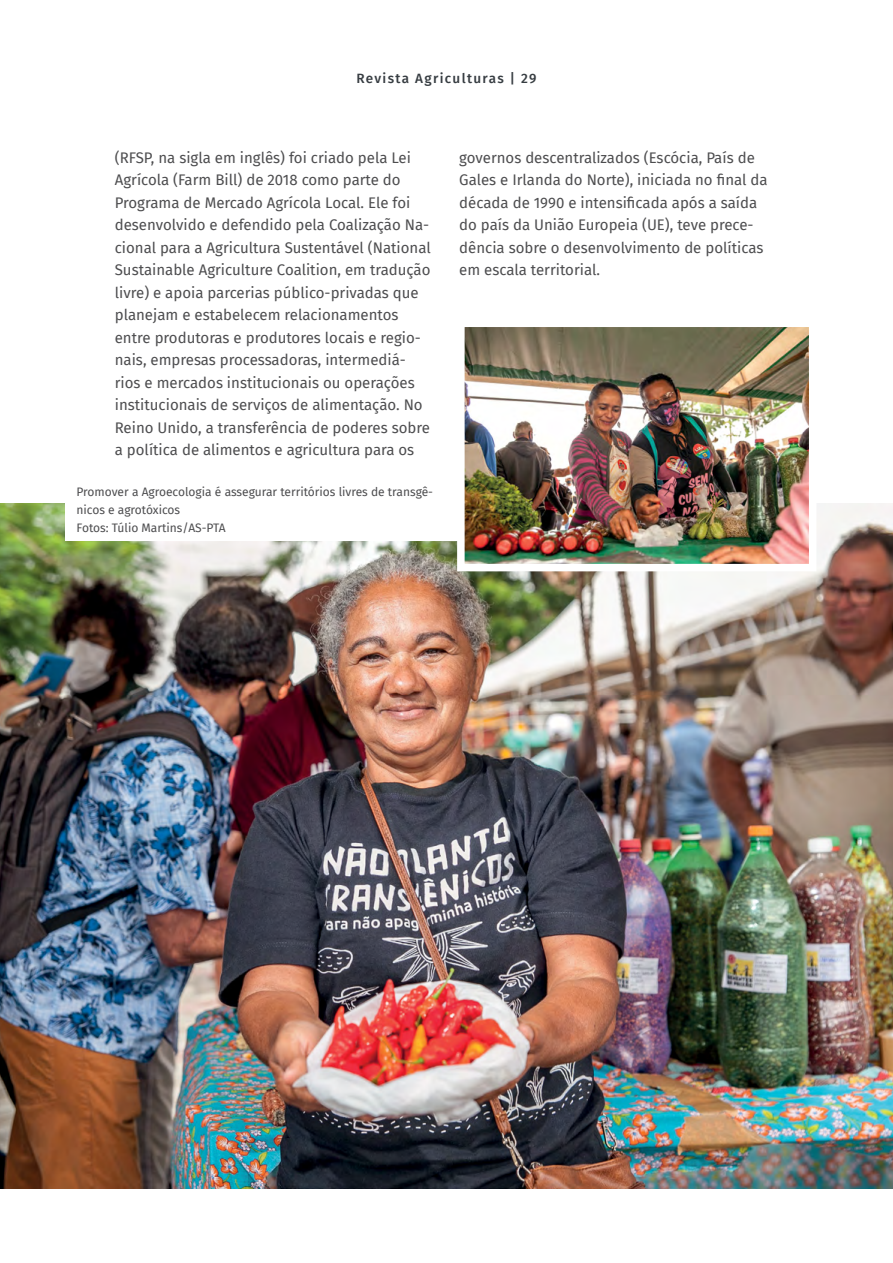
<style>
.page{position:relative;width:893px;height:1263px;background:#fff}
.page>*{position:absolute;margin:0;border:0;box-sizing:border-box;transform-origin:0 0}
.t1{font:15px/22.5px "Fira Sans";color:#4d4d4f}
.t2{font:500 13.5px "Fira Sans";letter-spacing:.1em;color:#373d42}
.t3{font:12px/18px "Fira Sans";color:#4d4d4f}
</style>
<div class="page">
<img style="left:0;top:503px;width:893px;height:685px">
<img style="left:466px;top:329px;width:341px;height:233px">
<div style="left:457px;top:320px;width:359px;height:251px;border:8px solid #fff"></div>
<div style="left:66px;top:486px;width:393px;height:54px;background:#fff"></div>
<p class="t2" style="left:356px;top:67px;width:182px">Revista Agriculturas | 29</p>
<p class="t1" style="left:115px;top:146px;width:317px">(RFSP, na sigla em inglês) foi criado pela Lei Agrícola (Farm Bill) de 2018 como parte do Programa de Mercado Agrícola Local. Ele foi desenvolvido e defendido pela Coalização Na&shy;cional para a Agricultura Sustentável (National Sustainable Agriculture Coalition, em tradução livre) e apoia parcerias público-privadas que planejam e estabelecem relacionamentos entre produtoras e produtores locais e regio&shy;nais, empresas processadoras, intermediá&shy;rios e mercados institucionais ou operações institucionais de serviços de alimentação. No Reino Unido, a transferência de poderes sobre a política de alimentos e agricultura para os</p>
<p class="t1" style="left:459px;top:146px;width:310px">governos descentralizados (Escócia, País de Gales e Irlanda do Norte), iniciada no final da década de 1990 e intensificada após a saída do país da União Europeia (UE), teve prece&shy;dência sobre o desenvolvimento de políticas em escala territorial.</p>
<p class="t3" style="left:77px;top:482px;width:358px">Promover a Agroecologia é assegurar territórios livres de transgê&shy;nicos e agrotóxicos<br>Fotos: Túlio Martins/AS-PTA</p>
</div>
